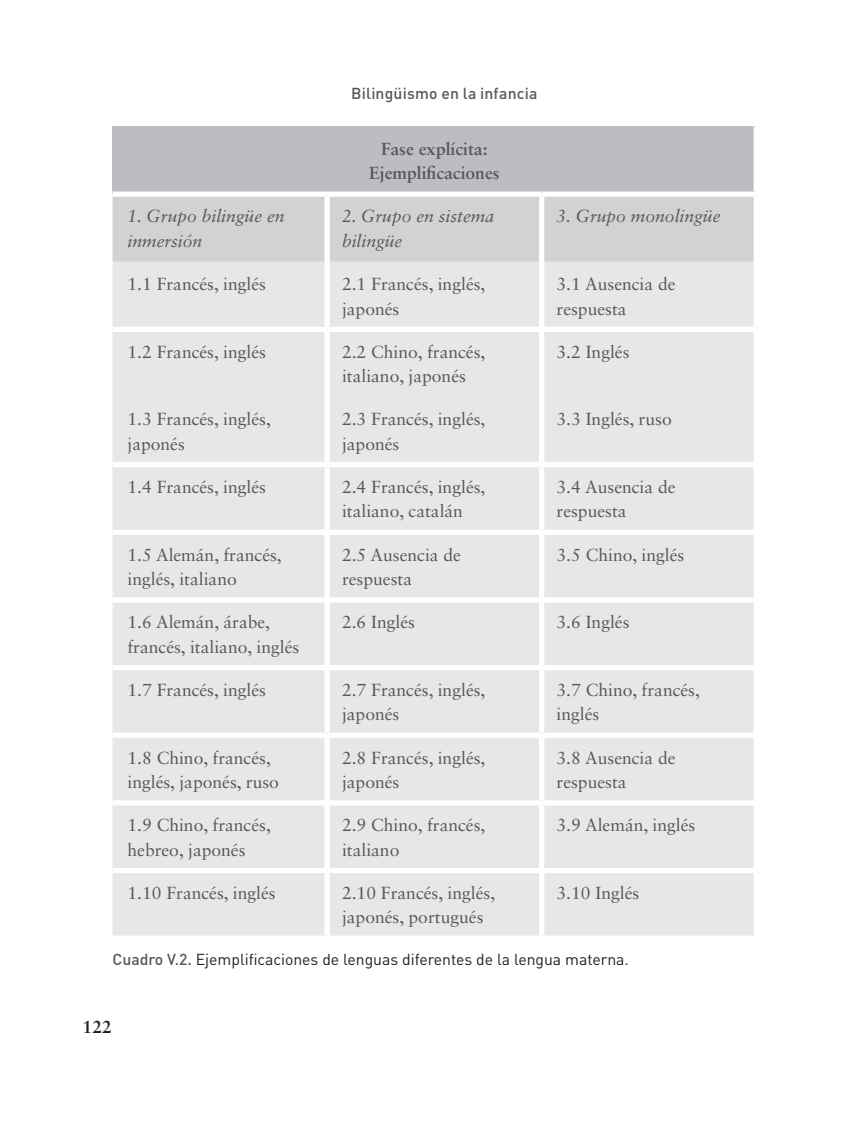
<style>
.page{position:relative;width:844px;height:1141px;background:#fff}
.page>*{position:absolute;margin:0;border:0;box-sizing:border-box;transform-origin:0 0}
.t1{font:17.5px/24.5px "Sabon LT Std";color:#57585a}
.t2{font:italic 17.5px/24.5px "Sabon LT Std";color:#57585a}
.t3{font:700 17.5px/24.5px "Sabon LT Std";color:#57585a;text-align:center}
.t4{font:700 17.5px "Sabon LT Std";color:#231f20}
.t5{font:15.75px "DIN Pro";color:#231f20}
.t6{font:500 15.75px "DIN Pro";letter-spacing:.01em;color:#57585a}
.s1{font-weight:500;color:#57585a}
</style>
<div class="page">
<div style="left:112px;top:126px;width:644px;height:68px;background:#bcbdc0"></div>
<div style="left:112px;top:197px;width:641px;height:65px;background:#d1d2d4"></div>
<div style="left:112px;top:262px;width:641px;height:673px;background:#e6e7e9"></div>
<div style="left:112px;top:192px;width:215px;height:5px;background:#fff"></div>
<div style="left:327px;top:192px;width:214px;height:5px;background:#fff"></div>
<div style="left:324px;top:197px;width:5px;height:65px;background:#fff"></div>
<div style="left:541px;top:192px;width:217px;height:5px;background:#fff"></div>
<div style="left:539px;top:197px;width:5px;height:65px;background:#fff"></div>
<div style="left:324px;top:262px;width:5px;height:65px;background:#fff"></div>
<div style="left:539px;top:262px;width:5px;height:65px;background:#fff"></div>
<div style="left:112px;top:327px;width:215px;height:5px;background:#fff"></div>
<div style="left:327px;top:327px;width:214px;height:5px;background:#fff"></div>
<div style="left:324px;top:332px;width:5px;height:65px;background:#fff"></div>
<div style="left:541px;top:327px;width:217px;height:5px;background:#fff"></div>
<div style="left:539px;top:332px;width:5px;height:65px;background:#fff"></div>
<div style="left:324px;top:397px;width:5px;height:65px;background:#fff"></div>
<div style="left:539px;top:397px;width:5px;height:65px;background:#fff"></div>
<div style="left:112px;top:462px;width:215px;height:5px;background:#fff"></div>
<div style="left:327px;top:462px;width:214px;height:5px;background:#fff"></div>
<div style="left:324px;top:467px;width:5px;height:63px;background:#fff"></div>
<div style="left:541px;top:462px;width:217px;height:5px;background:#fff"></div>
<div style="left:539px;top:467px;width:5px;height:63px;background:#fff"></div>
<div style="left:112px;top:530px;width:215px;height:5px;background:#fff"></div>
<div style="left:327px;top:530px;width:214px;height:5px;background:#fff"></div>
<div style="left:324px;top:535px;width:5px;height:62px;background:#fff"></div>
<div style="left:541px;top:530px;width:217px;height:5px;background:#fff"></div>
<div style="left:539px;top:535px;width:5px;height:62px;background:#fff"></div>
<div style="left:112px;top:597px;width:215px;height:6px;background:#fff"></div>
<div style="left:327px;top:597px;width:214px;height:6px;background:#fff"></div>
<div style="left:324px;top:603px;width:5px;height:62px;background:#fff"></div>
<div style="left:541px;top:597px;width:217px;height:6px;background:#fff"></div>
<div style="left:539px;top:603px;width:5px;height:62px;background:#fff"></div>
<div style="left:112px;top:665px;width:215px;height:5px;background:#fff"></div>
<div style="left:327px;top:665px;width:214px;height:5px;background:#fff"></div>
<div style="left:324px;top:670px;width:5px;height:63px;background:#fff"></div>
<div style="left:541px;top:665px;width:217px;height:5px;background:#fff"></div>
<div style="left:539px;top:670px;width:5px;height:63px;background:#fff"></div>
<div style="left:112px;top:733px;width:215px;height:5px;background:#fff"></div>
<div style="left:327px;top:733px;width:214px;height:5px;background:#fff"></div>
<div style="left:324px;top:738px;width:5px;height:62px;background:#fff"></div>
<div style="left:541px;top:733px;width:217px;height:5px;background:#fff"></div>
<div style="left:539px;top:738px;width:5px;height:62px;background:#fff"></div>
<div style="left:112px;top:800px;width:215px;height:5px;background:#fff"></div>
<div style="left:327px;top:800px;width:214px;height:5px;background:#fff"></div>
<div style="left:324px;top:805px;width:5px;height:63px;background:#fff"></div>
<div style="left:541px;top:800px;width:217px;height:5px;background:#fff"></div>
<div style="left:539px;top:805px;width:5px;height:63px;background:#fff"></div>
<div style="left:112px;top:868px;width:215px;height:5px;background:#fff"></div>
<div style="left:327px;top:868px;width:214px;height:5px;background:#fff"></div>
<div style="left:324px;top:873px;width:5px;height:62px;background:#fff"></div>
<div style="left:541px;top:868px;width:217px;height:5px;background:#fff"></div>
<div style="left:539px;top:873px;width:5px;height:62px;background:#fff"></div>
<div style="left:753px;top:126px;width:5px;height:66px;background:#fff"></div>
<p class="t6" style="left:351px;top:83px;width:187px">Bilingüismo en la infancia</p>
<p class="t3" style="left:369px;top:136px;width:132px">Fase explícita:<br>Ejemplificaciones</p>
<p class="t2" style="left:127px;top:204px;width:158px">1. Grupo bilingüe en inmersión</p>
<p class="t2" style="left:342px;top:204px;width:154px">2. Grupo en sistema bilingüe</p>
<p class="t2" style="left:556px;top:204px;width:165px">3. Grupo monolingüe</p>
<p class="t1" style="left:127px;top:272px;width:140px">1.1 Francés, inglés</p>
<p class="t1" style="left:342px;top:272px;width:145px">2.1 Francés, inglés, japonés</p>
<p class="t1" style="left:556px;top:272px;width:120px">3.1 Ausencia de respuesta</p>
<p class="t1" style="left:127px;top:339px;width:140px">1.2 Francés, inglés</p>
<p class="t1" style="left:342px;top:339px;width:145px">2.2 Chino, francés, italiano, japonés</p>
<p class="t1" style="left:556px;top:339px;width:74px">3.2 Inglés</p>
<p class="t1" style="left:127px;top:407px;width:145px">1.3 Francés, inglés, japonés</p>
<p class="t1" style="left:342px;top:407px;width:145px">2.3 Francés, inglés, japonés</p>
<p class="t1" style="left:556px;top:407px;width:117px">3.3 Inglés, ruso</p>
<p class="t1" style="left:127px;top:474px;width:140px">1.4 Francés, inglés</p>
<p class="t1" style="left:342px;top:474px;width:145px">2.4 Francés, inglés, italiano, catalán</p>
<p class="t1" style="left:556px;top:474px;width:120px">3.4 Ausencia de respuesta</p>
<p class="t1" style="left:127px;top:542px;width:156px">1.5 Alemán, francés, inglés, italiano</p>
<p class="t1" style="left:342px;top:542px;width:120px">2.5 Ausencia de respuesta</p>
<p class="t1" style="left:556px;top:542px;width:129px">3.5 Chino, inglés</p>
<p class="t1" style="left:127px;top:610px;width:173px">1.6 Alemán, árabe, francés, italiano, inglés</p>
<p class="t1" style="left:342px;top:610px;width:74px">2.6 Inglés</p>
<p class="t1" style="left:556px;top:610px;width:74px">3.6 Inglés</p>
<p class="t1" style="left:127px;top:677px;width:140px">1.7 Francés, inglés</p>
<p class="t1" style="left:342px;top:677px;width:145px">2.7 Francés, inglés, japonés</p>
<p class="t1" style="left:556px;top:677px;width:145px">3.7 Chino, francés, inglés</p>
<p class="t1" style="left:127px;top:745px;width:153px">1.8 Chino, francés, inglés, japonés, ruso</p>
<p class="t1" style="left:342px;top:745px;width:145px">2.8 Francés, inglés, japonés</p>
<p class="t1" style="left:556px;top:745px;width:120px">3.8 Ausencia de respuesta</p>
<p class="t1" style="left:127px;top:813px;width:145px">1.9 Chino, francés, hebreo, japonés</p>
<p class="t1" style="left:342px;top:813px;width:145px">2.9 Chino, francés, italiano</p>
<p class="t1" style="left:556px;top:813px;width:140px">3.9 Alemán, inglés</p>
<p class="t1" style="left:127px;top:880px;width:150px">1.10 Francés, inglés</p>
<p class="t1" style="left:342px;top:880px;width:155px">2.10 Francés, inglés, japonés, portugués</p>
<p class="t1" style="left:556px;top:880px;width:84px">3.10 Inglés</p>
<p class="t5" style="left:112px;top:949px;width:517px"><span class="s1">Cuadro V.2.</span> Ejemplificaciones de lenguas diferentes de la lengua materna.</p>
<p class="t4" style="left:83px;top:1016px;width:31px">122</p>
</div>
